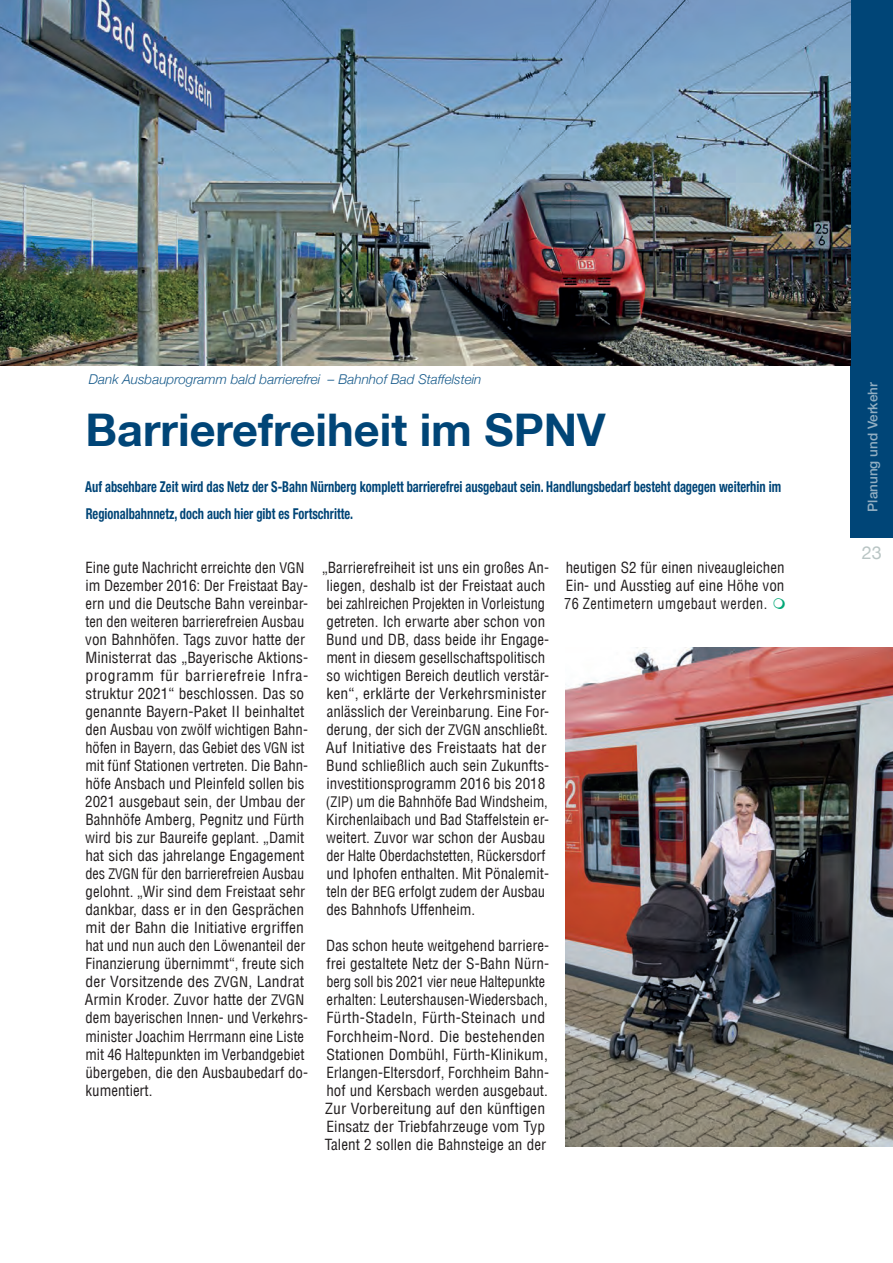
<style>
.page{position:relative;width:893px;height:1263px;background:#fff}
.page>*{position:absolute;margin:0;border:0;box-sizing:border-box;transform-origin:0 0}
.t1{font:700 45px "Helvetica Neue LT";color:#004577}
.t2{font:18px "Helvetica Neue";color:#b9c5c4}
.t3{font:condensed 15px/18px "Helvetica LT";color:#231f20}
.t4{font:700 condensed 15px/27px "Helvetica Neue";color:#004577;scale:.83 1}
.t5{font:13.5px "Helvetica Neue Lightitalic";color:#195c8c}
.t6{font:500 13.5px "Helvetica Neue";color:#92aec2}
.s1{font-size:14.25px}
</style>
<div class="page">
<div style="left:850px;top:0;width:43px;height:537px;background:#004577"></div>
<img style="left:565px;top:647px;width:328px;height:499px">
<img style="left:0;top:0;width:850px;height:366px">
<p class="t5" style="left:89px;top:371px;width:394px">Dank Ausbauprogramm bald barrierefrei – Bahnhof Bad Staffelstein</p>
<h1 class="t1" style="left:86px;top:403px;width:521px">Barrierefreiheit im SPNV</h1>
<p class="t4" style="left:85px;top:473px;width:840px">Auf absehbare Zeit wird das Netz der S-Bahn Nürnberg komplett barrierefrei ausgebaut sein. Handlungsbedarf besteht dagegen weiterhin im<br>Regionalbahnnetz, doch auch hier gibt es Fortschritte.</p>
<p class="t3" style="left:85px;top:559px;width:225px">Eine gute Nachricht erreichte den <span class="s1">VGN </span>im Dezember 2016: Der Freistaat Bay&shy;ern und die Deutsche Bahn vereinbar&shy;ten den weiteren barrierefreien Ausbau von Bahnhöfen. Tags zuvor hatte der Ministerrat das „Bayerische Aktions&shy;programm für barrierefreie Infra&shy;struktur 2021“ beschlossen. Das so genannte Bayern-Paket II beinhaltet den Ausbau von zwölf wichtigen Bahn&shy;höfen in Bayern, das Gebiet des <span class="s1">VGN</span> ist mit fünf Stationen vertreten. Die Bahn&shy;höfe Ansbach und Pleinfeld sollen bis 2021 ausgebaut sein, der Umbau der Bahnhöfe Amberg, Pegnitz und Fürth wird bis zur Baureife geplant. „Damit hat sich das jahrelange Engagement des <span class="s1">ZVGN</span> für den barrierefreien Ausbau gelohnt. „Wir sind dem Freistaat sehr dankbar, dass er in den Gesprächen mit der Bahn die Initiative ergriffen hat und nun auch den Löwenanteil der Finanzierung übernimmt“, freute sich der Vorsitzende des <span class="s1">ZVGN</span>, Landrat Armin Kroder. Zuvor hatte der <span class="s1">ZVGN </span>dem bayerischen Innen- und Verkehrs&shy;minister Joachim Herrmann eine Liste mit 46 Haltepunkten im Verbandgebiet übergeben, die den Ausbaubedarf do&shy;kumentiert.</p>
<p class="t3" style="left:322px;top:559px;width:229px">„Barrierefreiheit ist uns ein großes An&shy;liegen, deshalb ist der Freistaat auch bei zahlreichen Projekten in Vorleistung getreten. Ich erwarte aber schon von Bund und DB, dass beide ihr Engage&shy;ment in diesem gesellschaftspolitisch so wichtigen Bereich deutlich verstär&shy;ken“, erklärte der Verkehrsminister anlässlich der Vereinbarung. Eine For&shy;derung, der sich der <span class="s1">ZVGN</span> anschließt.<br>Auf Initiative des Freistaats hat der Bund schließlich auch sein Zukunfts&shy;investitionsprogramm 2016 bis 2018 <span class="s1">(ZIP)</span> um die Bahnhöfe Bad Windsheim, Kirchenlaibach und Bad Staffelstein er&shy;weitert. Zuvor war schon der Ausbau der Halte Oberdachstetten, Rückersdorf und Iphofen enthalten. Mit Pönalemit&shy;teln der <span class="s1">BEG</span> erfolgt zudem der Ausbau des Bahnhofs Uffenheim.</p>
<p class="t3" style="left:325px;top:937px;width:226px">Das schon heute weitgehend barriere&shy;frei gestaltete Netz der S-Bahn Nürn&shy;berg soll bis 2021 vier neue Haltepunkte erhalten: Leutershausen-Wiedersbach, Fürth-Stadeln, Fürth-Steinach und Forchheim-Nord. Die bestehenden Stationen Dombühl, Fürth-Klinikum, Erlangen-Eltersdorf, Forchheim Bahn&shy;hof und Kersbach werden ausgebaut.<br>Zur Vorbereitung auf den künftigen Einsatz der Triebfahrzeuge vom Typ Talent 2 sollen die Bahnsteige an der</p>
<p class="t3" style="left:564px;top:559px;width:222px;text-align:justify">heutigen S2 für einen niveaugleichen Ein- und Ausstieg auf eine Höhe von 76 Zentimetern umgebaut werden.</p>
<p class="t6" style="left:865px;top:512px;width:131px;rotate:-90deg">Planung und Verkehr</p>
<p class="t2" style="left:862px;top:539px;width:22px">23</p>
</div>
